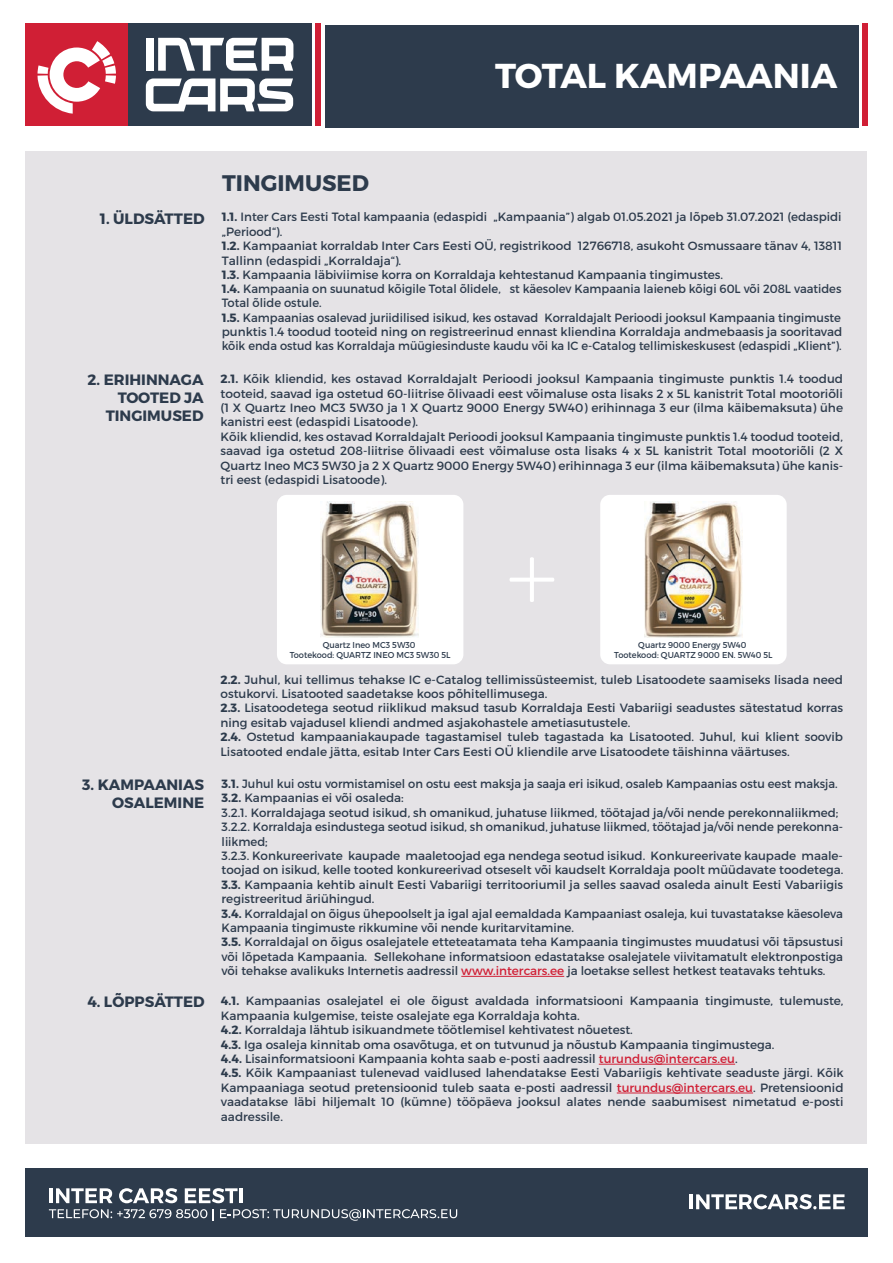
<style>
.page{position:relative;width:893px;height:1263px;background:#fff}
.page>*{position:absolute;margin:0;border:0;box-sizing:border-box;transform-origin:0 0}
.t1{font:700 34.5px "Montserrat";color:#fff}
.t2{font:700 22.5px "Montserrat";color:#2d3b4c}
.t3{font:700 15px/18px "Montserrat";color:#2d3b4c;text-align:right}
.t4{font:12px/14.4px "Montserrat";color:#2d3b4c}
.t5{font:12px/14.4px "Montserrat";color:#2d3b4c;scale:.96 1}
.t6{font:8.55px/10.4px "Montserrat";color:#2d3b4c;text-align:center;scale:.95 1}
.s1{font-weight:700}
.s2{color:#d01f35}
</style>
<div class="page">
<div style="left:26px;top:151px;width:841px;height:992px;background:#e5e3e6"></div>
<div style="left:26px;top:1169px;width:842px;height:68px;background:#2d3b4c"></div>
<hr style="left:689px;top:1194px;width:4px;height:15px;background:#fff">
<svg style="left:696px;top:1194px;width:149px;height:15px"></svg>
<hr style="left:49px;top:1188px;width:4px;height:15px;background:#fff">
<svg style="left:56px;top:1188px;width:57px;height:15px"></svg>
<svg style="left:119px;top:1188px;width:58px;height:15px"></svg>
<svg style="left:185px;top:1188px;width:53px;height:15px"></svg>
<hr style="left:239px;top:1188px;width:4px;height:15px;background:#fff">
<svg style="left:49px;top:1209px;width:158px;height:9px"></svg>
<svg style="left:220px;top:1209px;width:237px;height:12px"></svg>
<div style="left:128px;top:24px;width:183px;height:102px;background:#2d3b4c"></div>
<div style="left:316px;top:24px;width:5px;height:102px;background:#d01f35"></div>
<div style="left:26px;top:24px;width:102px;height:102px;background:#d01f35"></div>
<div style="left:146px;top:38px;width:7px;height:33px;background:#fff"></div>
<svg style="left:146px;top:78px;width:147px;height:33px"></svg>
<svg style="left:158px;top:38px;width:135px;height:33px"></svg>
<svg style="left:38px;top:41px;width:78px;height:73px"></svg>
<div style="left:863px;top:24px;width:5px;height:102px;background:#d01f35"></div>
<hr style="left:461px;top:976px;width:103px;height:1px;background:#d01f35">
<div style="left:325px;top:25px;width:533px;height:102px;background:#2d3b4c"></div>
<hr style="left:599px;top:1064px;width:136px;height:1px;background:#d01f35">
<hr style="left:617px;top:1093px;width:136px;height:1px;background:#d01f35">
<div style="left:277px;top:495px;width:186px;height:169px;background:#fff;border-radius:10px"></div>
<img style="left:321px;top:502px;width:97px;height:136px">
<div style="left:600px;top:495px;width:187px;height:169px;background:#fff;border-radius:10px"></div>
<img style="left:645px;top:502px;width:97px;height:136px">
<svg style="left:509px;top:557px;width:45px;height:45px"></svg>
<h1 class="t1" style="left:495px;top:54px;width:344px">TOTAL KAMPAANIA</h1>
<p class="t3" style="left:100px;top:210px;width:106px">1. ÜLDSÄTTED</p>
<p class="t3" style="left:88px;top:370px;width:117px">2. ERIHINNAGA<br>TOOTED JA<br>TINGIMUSED</p>
<h2 class="t2" style="left:222px;top:169px;width:148px">TINGIMUSED</h2>
<p class="t4" style="left:222px;top:210px;width:622px"><span class="s1">1.1.</span> Inter Cars Eesti Total kampaania (edaspidi „Kampaania”) algab 01.05.2021 ja lõpeb 31.07.2021 (edaspidi „Periood“).<br><span class="s1">1.2.</span> Kampaaniat korraldab Inter Cars Eesti OÜ, registrikood 12766718, asukoht Osmussaare tänav 4, 13811<br>Tallinn (edaspidi „Korraldaja“).<br><span class="s1">1.3.</span> Kampaania läbiviimise korra on Korraldaja kehtestanud Kampaania tingimustes.<br><span class="s1">1.4.</span> Kampaania on suunatud kõigile Total õlidele, st käesolev Kampaania laieneb kõigi 60L või 208L vaatides Total õlide ostule.<br><span class="s1">1.5.</span> Kampaanias osalevad juriidilised isikud, kes ostavad Korraldajalt Perioodi jooksul Kampaania tingimuste punktis 1.4 toodud tooteid ning on registreerinud ennast kliendina Korraldaja andmebaasis ja sooritavad kõik enda ostud kas Korraldaja müügiesinduste kaudu või ka IC e-Catalog tellimiskeskusest (edaspidi „Klient”).</p>
<p class="t4" style="left:220px;top:372px;width:624px"><span class="s1">2.1.</span> Kõik kliendid, kes ostavad Korraldajalt Perioodi jooksul Kampaania tingimuste punktis 1.4 toodud tooteid, saavad iga ostetud 60-liitrise õlivaadi eest võimaluse osta lisaks 2 x 5L kanistrit Total mootoriõli (1 X Quartz Ineo MC3 5W30 ja 1 X Quartz 9000 Energy 5W40) erihinnaga 3 eur (ilma käibemaksuta) ühe kanistri eest (edaspidi Lisatoode).<br>Kõik kliendid, kes ostavad Korraldajalt Perioodi jooksul Kampaania tingimuste punktis 1.4 toodud tooteid, saavad iga ostetud 208-liitrise õlivaadi eest võimaluse osta lisaks 4 x 5L kanistrit Total mootoriõli (2 X Quartz Ineo MC3 5W30 ja 2 X Quartz 9000 Energy 5W40) erihinnaga 3 eur (ilma käibemaksuta) ühe kanis&shy;tri eest (edaspidi Lisatoode).</p>
<p class="t3" style="left:82px;top:775px;width:123px">3. KAMPAANIAS<br>OSALEMINE</p>
<p class="t3" style="left:87px;top:993px;width:119px">4. LÕPPSÄTTED</p>
<p class="t6" style="left:290px;top:640px;width:171px">Quartz Ineo MC3 5W30<br>Tootekood: QUARTZ INEO MC3 5W30 5L</p>
<p class="t6" style="left:614px;top:640px;width:168px">Quartz 9000 Energy 5W40<br>Tootekood: QUARTZ 9000 EN. 5W40 5L</p>
<p class="t4" style="left:220px;top:672px;width:624px"><span class="s1">2.2.</span> Juhul, kui tellimus tehakse IC e-Catalog tellimissüsteemist, tuleb Lisatoodete saamiseks lisada need ostukorvi. Lisatooted saadetakse koos põhitellimusega.<br><span class="s1">2.3.</span> Lisatoodetega seotud riiklikud maksud tasub Korraldaja Eesti Vabariigi seadustes sätestatud korras ning esitab vajadusel kliendi andmed asjakohastele ametiasutustele.<br><span class="s1">2.4.</span> Ostetud kampaaniakaupade tagastamisel tuleb tagastada ka Lisatooted. Juhul, kui klient soovib Lisatooted endale jätta, esitab Inter Cars Eesti OÜ kliendile arve Lisatoodete täishinna väärtuses.</p>
<p class="t5" style="left:222px;top:776px;width:649px"><span class="s1">3.1.</span> Juhul kui ostu vormistamisel on ostu eest maksja ja saaja eri isikud, osaleb Kampaanias ostu eest maksja.<br><span class="s1">3.2.</span> Kampaanias ei või osaleda:<br>3.2.1. Korraldajaga seotud isikud, sh omanikud, juhatuse liikmed, töötajad ja/või nende perekonnaliikmed; 3.2.2. Korraldaja esindustega seotud isikud, sh omanikud, juhatuse liikmed, töötajad ja/või nende perekonna&shy;liikmed;<br>3.2.3. Konkureerivate kaupade maaletoojad ega nendega seotud isikud. Konkureerivate kaupade maale&shy;toojad on isikud, kelle tooted konkureerivad otseselt või kaudselt Korraldaja poolt müüdavate toodetega.<br><span class="s1">3.3.</span> Kampaania kehtib ainult Eesti Vabariigi territooriumil ja selles saavad osaleda ainult Eesti Vabariigis registreeritud äriühingud.<br><span class="s1">3.4.</span> Korraldajal on õigus ühepoolselt ja igal ajal eemaldada Kampaaniast osaleja, kui tuvastatakse käesoleva Kampaania tingimuste rikkumine või nende kuritarvitamine.<br><span class="s1">3.5.</span> Korraldajal on õigus osalejatele etteteatamata teha Kampaania tingimustes muudatusi või täpsustusi või lõpetada Kampaania. Sellekohane informatsioon edastatakse osalejatele viivitamatult elektronpostiga või tehakse avalikuks Internetis aadressil <span class="s2">www.intercars.ee</span> ja loetakse sellest hetkest teatavaks tehtuks.</p>
<p class="t4" style="left:221px;top:994px;width:624px"><span class="s1">4.1.</span> Kampaanias osalejatel ei ole õigust avaldada informatsiooni Kampaania tingimuste, tulemuste, Kampaania kulgemise, teiste osalejate ega Korraldaja kohta.<br><span class="s1">4.2.</span> Korraldaja lähtub isikuandmete töötlemisel kehtivatest nõuetest.<br><span class="s1">4.3.</span> Iga osaleja kinnitab oma osavõtuga, et on tutvunud ja nõustub Kampaania tingimustega.<br><span class="s1">4.4.</span> Lisainformatsiooni Kampaania kohta saab e-posti aadressil <span class="s2">turundus@intercars.eu</span>.<br><span class="s1">4.5.</span> Kõik Kampaaniast tulenevad vaidlused lahendatakse Eesti Vabariigis kehtivate seaduste järgi. Kõik Kampaaniaga seotud pretensioonid tuleb saata e-posti aadressil <span class="s2">turundus@intercars.eu</span>. Pretensioonid vaadatakse läbi hiljemalt 10 (kümne) tööpäeva jooksul alates nende saabumisest nimetatud e-posti aadressile.</p>
</div>
